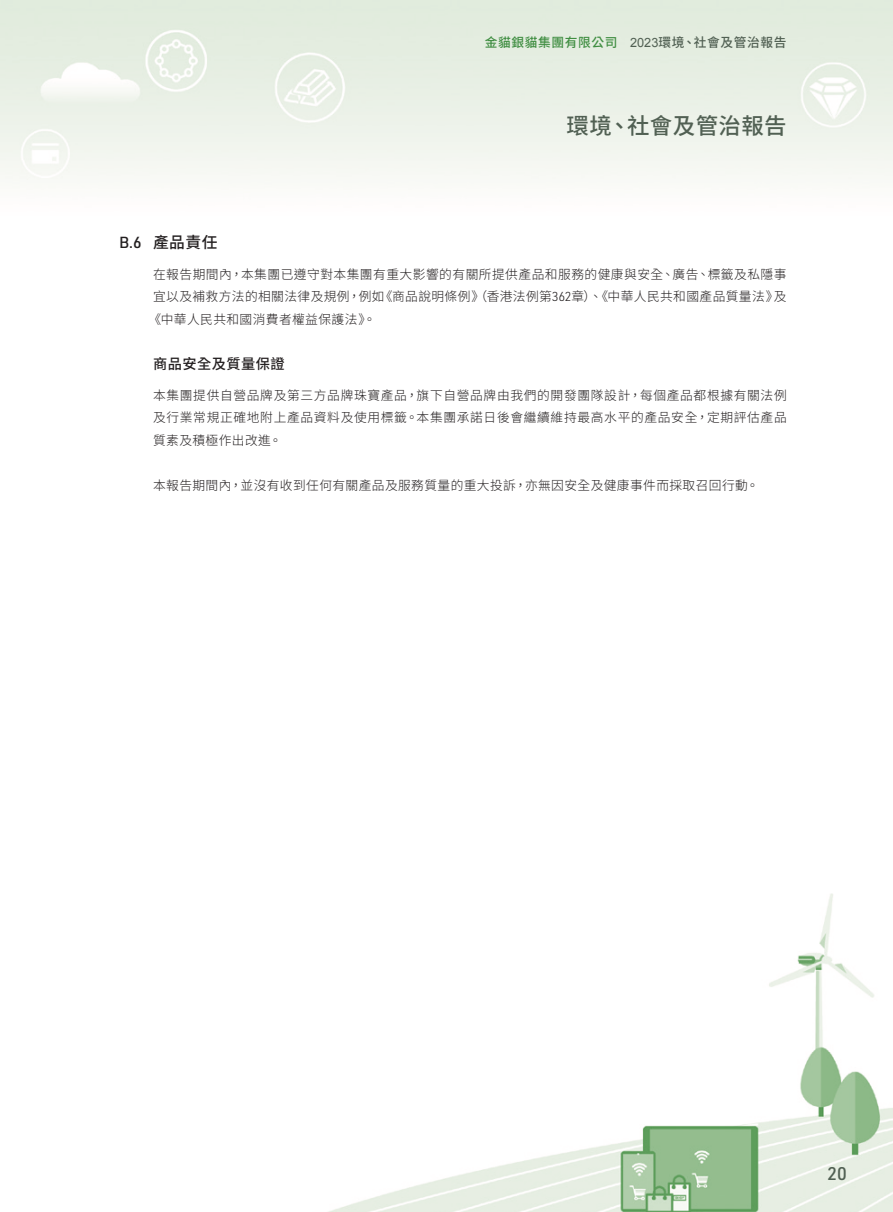
<style>
.page{position:relative;width:893px;height:1212px;background:#fff}
.page>*{position:absolute;margin:0;border:0;box-sizing:border-box;transform-origin:0 0}
.t1{font:500 22.5px "Source Han Sans TC";letter-spacing:.015em;color:#516053}
.t2{font:500 18px "URWDIN";color:#516053}
.Heading_2{font:500 15.75px "Source Han Sans TC";color:#231f20}
.Heading_2-2{font:500 15.75px "URWDIN";color:#231f20}
.Heading_3{font:500 14.25px "Source Han Sans TC";letter-spacing:.03em;color:#231f20}
.Body_Text{font:300 12.75px/22.5px "Source Han Sans TC";letter-spacing:.03em;color:#231f20;text-align:right}
.t3{font:500 12.75px "Source Han Sans TC";letter-spacing:.045em;color:#516053}
.t4{font:500 12.75px "Source Han Sans TC";letter-spacing:.045em;color:#408e42}
.s1{font-family:"Arial";font-weight:400}
.s2{font-family:"URWDIN"}
</style>
<div class="page">
<img style="left:0;top:0;width:893px;height:1212px">
<p class="t4" style="left:485px;top:35px;width:134px">金貓銀貓集團有限公司</p>
<p class="t3" style="left:630px;top:35px;width:158px"><span class="s1">2023</span>環境、社會及管治報告</p>
<h1 class="t1" style="left:627px;top:113px;width:161px">社會及管治報告</h1>
<h1 class="t1" style="left:566px;top:113px;width:47px">環境</h1>
<h1 class="t1" style="left:608px;top:113px;width:24px">、</h1>
<p class="Heading_2-2" style="left:119px;top:232px;width:24px">B.6</p>
<p class="Heading_2" style="left:153px;top:233px;width:66px">產品責任</p>
<p class="Body_Text" style="left:153px;top:263px;width:635px">在報告期間內，本集團已遵守對本集團有重大影響的有關所提供產品和服務的健康與安全、廣告、標籤及私隱事及</p>
<p class="Body_Text" style="left:380px;top:286px;width:400px">《商品說明條例》（香港法例第<span class="s2">362</span>章）、《中華人民共和國產品質量法》</p>
<p class="Body_Text" style="left:149px;top:286px;width:238px;text-align:left;text-indent:5px">宜以及補救方法的相關法律及規例，例如《中華人民共和國消費者權益保護法。《</p>
<p class="Heading_3" style="left:153px;top:355px;width:133px">商品安全及質量保證</p>
<p class="Body_Text" style="left:153px;top:384px;width:635px;text-align:justify">本集團提供自營品牌及第三方品牌珠寶產品，旗下自營品牌由我們的開發團隊設計，每個產品都根據有關法例及行業常規正確地附上產品資料及使用標籤。本集團承諾日後會繼續維持最高水平的產品安全，定期評估產品質素及積極作出改進。</p>
<p class="Body_Text" style="left:153px;top:474px;width:607px">本報告期間內，並沒有收到任何有關產品及服務質量的重大投訴，亦無因安全及健康事件而採取召回行動。</p>
<h2 class="t2" style="left:827px;top:1161px;width:21px">20</h2>
</div>
